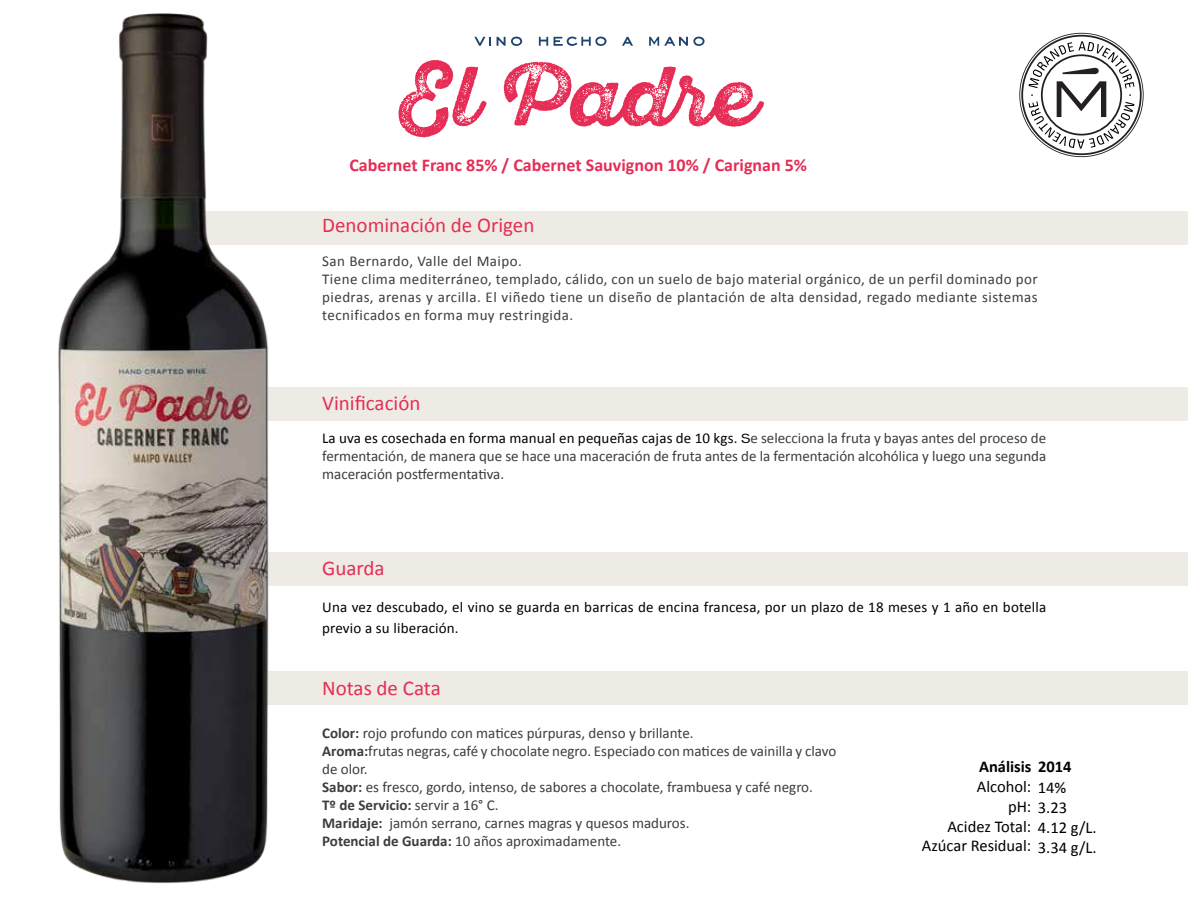
<style>
.page{position:relative;width:1188px;height:918px;background:#fff}
.page>*{position:absolute;margin:0;border:0;box-sizing:border-box;transform-origin:0 0}
.t1{font:21px "Calibri";color:#e52d55}
.t2{font:700 18px "Calibri";color:#e52d55}
.t3{font:16.5px/21px "Calibri";color:#000;text-align:right}
.t4{font:700 16.5px "Calibri";color:#000}
.t5{font:15px/18px "Calibri";color:#3c3c3b}
.t6{font:15px/18px "Calibri";letter-spacing:.03em;color:#3c3c3b}
.t7{font:15px/21px "Calibri";letter-spacing:.01em;color:#000}
.s1{color:#000}
.s2{font-family:"Vonnes";font-size:12px;color:#000}
.s3{font-weight:700}
</style>
<div class="page">
<div style="left:169px;top:211px;width:1019px;height:33px;background:#eeebe5"></div>
<div style="left:169px;top:387px;width:1019px;height:34px;background:#eeebe5"></div>
<div style="left:169px;top:552px;width:1019px;height:33px;background:#eeebe5"></div>
<div style="left:169px;top:671px;width:1019px;height:34px;background:#eeebe5"></div>
<svg style="left:1019px;top:33px;width:125px;height:124px"></svg>
<svg style="left:474px;top:37px;width:17px;height:9px"></svg>
<svg style="left:497px;top:37px;width:25px;height:9px"></svg>
<svg style="left:539px;top:37px;width:9px;height:9px"></svg>
<svg style="left:554px;top:36px;width:53px;height:10px"></svg>
<svg style="left:622px;top:37px;width:11px;height:9px"></svg>
<svg style="left:649px;top:37px;width:56px;height:9px"></svg>
<svg style="left:398px;top:60px;width:89px;height:77px"></svg>
<svg style="left:504px;top:62px;width:260px;height:65px"></svg>
<img style="left:58px;top:13px;width:230px;height:871px">
<p class="t2" style="left:349px;top:152px;width:459px">Cabernet Franc 85% / Cabernet Sauvignon 10% / Carignan 5%</p>
<h1 class="t1" style="left:322px;top:212px;width:214px">Denominación de Origen</h1>
<p class="t6" style="left:322px;top:252px;width:717px">San Bernardo, Valle del Maipo.<br>Tiene clima mediterráneo, templado, cálido, con un suelo de bajo material orgánico, de un perfil dominado por piedras, arenas y arcilla. El viñedo tiene un diseño de plantación de alta densidad, regado mediante sistemas tecnificados en forma muy restringida.</p>
<h1 class="t1" style="left:322px;top:390px;width:100px">Vinificación</h1>
<p class="t5" style="left:322px;top:428px;width:726px;text-align:justify"><span class="s1">La uva es cosechada en forma manual en pequeñas cajas de 10 kgs.</span> <span class="s2">S</span>e selecciona la fruta y bayas antes del proceso de fermentación, de manera que se hace una maceración de fruta antes de la fermentación alcohólica y luego una segunda maceración postfermentativa.</p>
<h1 class="t1" style="left:322px;top:555px;width:64px">Guarda</h1>
<p class="t7" style="left:322px;top:596px;width:726px">Una vez descubado, el vino se guarda en barricas de encina francesa, por un plazo de 18 meses y 1 año en botella previo a su liberación.</p>
<h1 class="t1" style="left:322px;top:675px;width:120px">Notas de Cata</h1>
<p class="t5" style="left:322px;top:723px;width:516px"><span class="s3">Color:</span> rojo profundo con matices púrpuras, denso y brillante.<br><span class="s3">Aroma:</span>frutas negras, café y chocolate negro. Especiado con matices de vainilla y clavo de olor.<br><span class="s3">Sabor:</span> es fresco, gordo, intenso, de sabores a chocolate, frambuesa y café negro.<br><span class="s3">Tº de Servicio:</span> servir a 16° C.<br><span class="s3">Maridaje:</span> jamón serrano, carnes magras y quesos maduros.<br><span class="s3">Potencial de Guarda:</span> 10 años aproximadamente.</p>
<p class="t4" style="left:979px;top:755px;width:94px">Análisis 2014</p>
<p class="t3" style="left:977px;top:775px;width:92px">Alcohol: 14% pH: 3.23</p>
<p class="t3" style="left:922px;top:815px;width:176px;line-height:19.8px">Acidez Total: 4.12 g/L.<br>Azúcar Residual: 3.34 g/L.</p>
</div>
